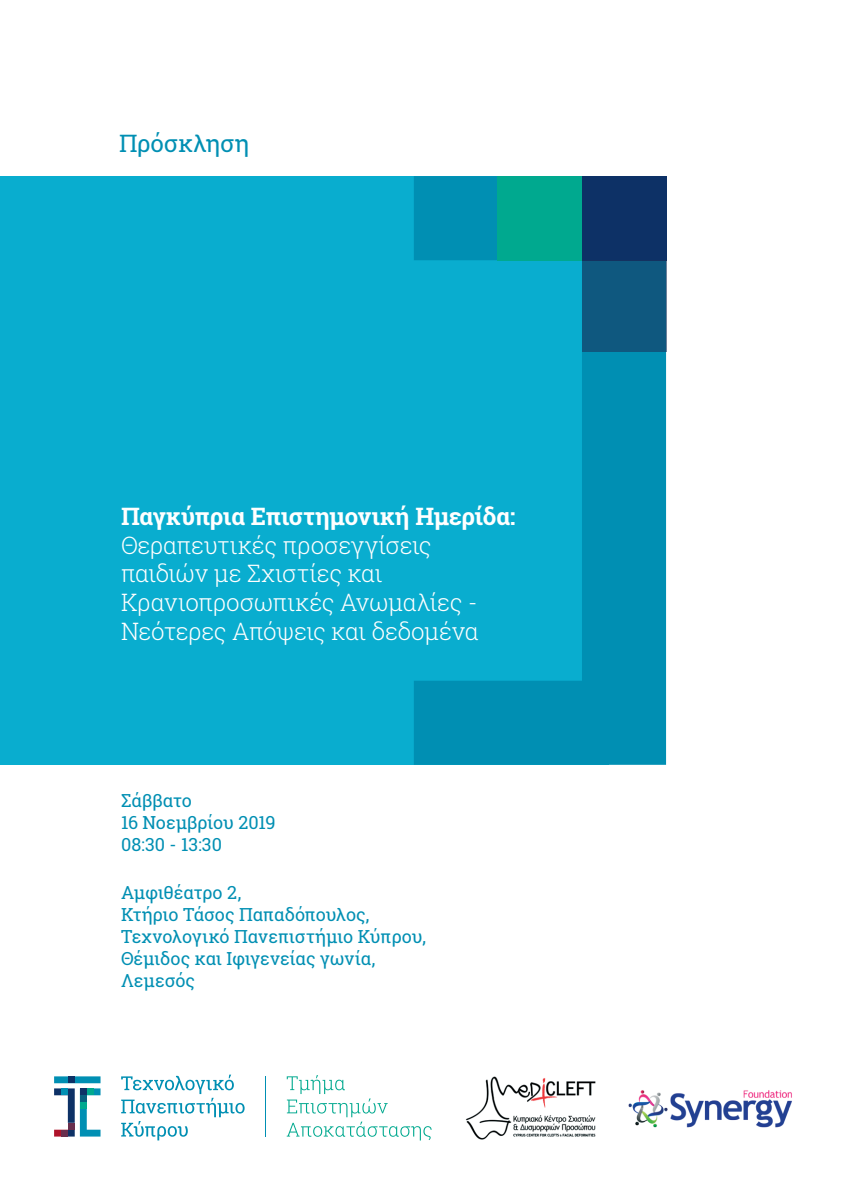
<style>
.page{position:relative;width:842px;height:1191px;background:#fff}
.page>*{position:absolute;margin:0;border:0;box-sizing:border-box;transform-origin:0 0}
.t1{font:300 24px/28.8px "Roboto Slab";letter-spacing:-.01em;color:#fff}
.t2{font:700 24px "Roboto Slab";letter-spacing:-.015em;color:#fff}
.t3{font:24px "Roboto Slab";letter-spacing:-.01em;color:#008fb3}
.t4{font:18px/22px "Roboto Slab";letter-spacing:-.005em;color:#008fb3}
</style>
<div class="page">
<div style="left:0;top:176px;width:608px;height:589px;background:#09adcf"></div>
<svg style="left:414px;top:176px;width:252px;height:589px"></svg>
<div style="left:498px;top:176px;width:84px;height:84px;background:#00a98f"></div>
<div style="left:582px;top:176px;width:84px;height:84px;background:#0d3166"></div>
<div style="left:582px;top:260px;width:84px;height:91px;background:#0f587f"></div>
<hr style="left:265px;top:1076px;width:1px;height:60px;background:#008fb3">
<svg style="left:287px;top:1075px;width:145px;height:65px"></svg>
<svg style="left:54px;top:1076px;width:47px;height:60px"></svg>
<div style="left:80px;top:1095px;width:7px;height:7px;background:#075f7e"></div>
<div style="left:68px;top:1122px;width:7px;height:7px;background:#682e4d"></div>
<div style="left:61px;top:1129px;width:7px;height:7px;background:#682e4d"></div>
<svg style="left:121px;top:1074px;width:124px;height:66px"></svg>
<img style="left:465px;top:1076px;width:131px;height:64px">
<img style="left:628px;top:1090px;width:164px;height:38px">
<h1 class="t3" style="left:119px;top:127px;width:132px">Πρόσκληση</h1>
<h1 class="t2" style="left:121px;top:499px;width:396px">Παγκύπρια Επιστημονική Ημερίδα:</h1>
<h1 class="t1" style="left:121px;top:530px;width:359px">Θεραπευτικές προσεγγίσεις παιδιών με Σχιστίες και<br>Κρανιοπροσωπικές Ανωμαλίες -<br>Νεότερες Απόψεις και δεδομένα</h1>
<p class="t4" style="left:121px;top:789px;width:156px">Σάββατο<br>16 Νοεμβρίου 2019<br>08:30 - 13:30</p>
<p class="t4" style="left:121px;top:881px;width:306px">Αμφιθέατρο 2,<br>Κτήριο Τάσος Παπαδόπουλος,<br>Τεχνολογικό Πανεπιστήμιο Κύπρου,<br>Θέμιδος και Ιφιγενείας γωνία,<br>Λεμεσός</p>
</div>
